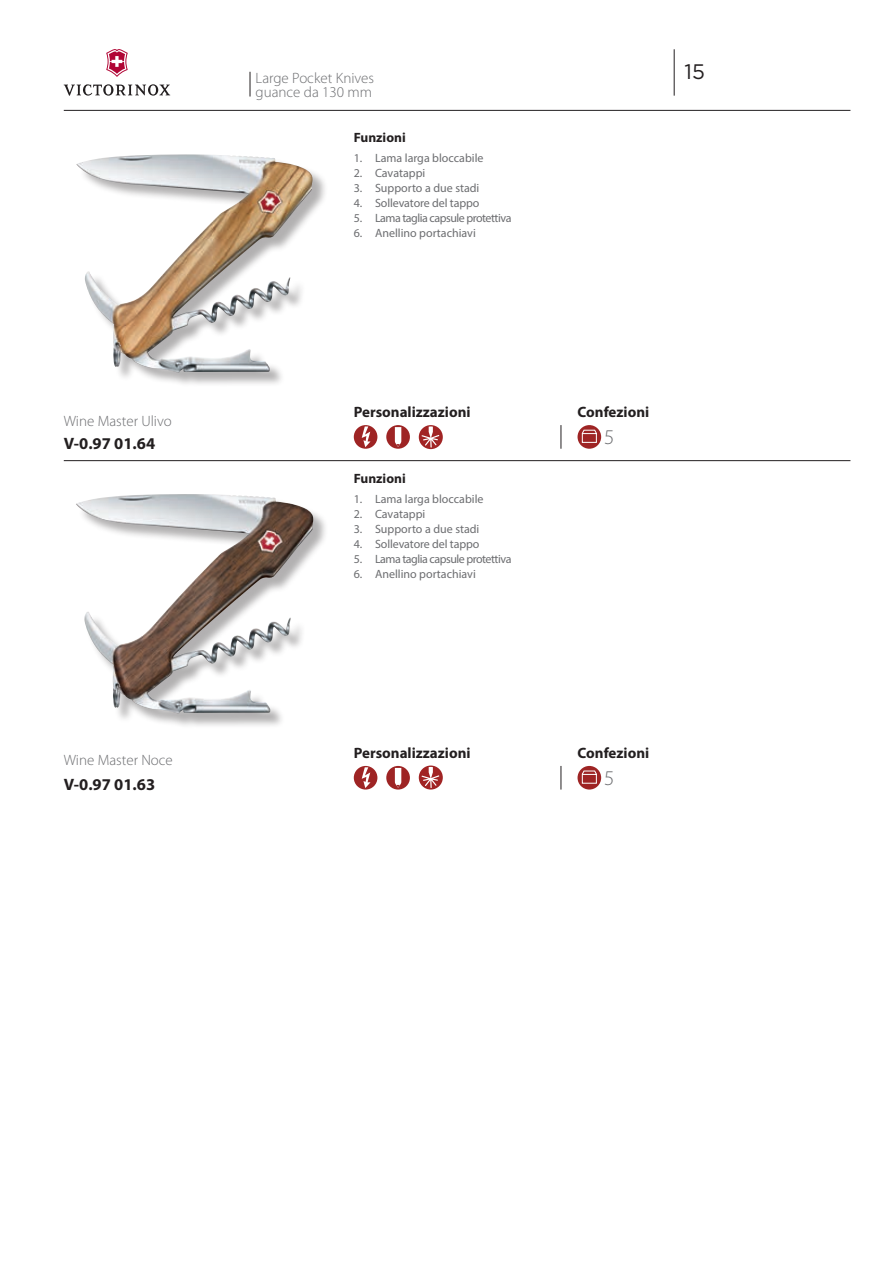
<style>
.page{position:relative;width:893px;height:1263px;background:#fff}
.page>*{position:absolute;margin:0;border:0;box-sizing:border-box;transform-origin:0 0}
.t1{font:21px "Gotham";color:#231f20}
.t2{font:300 21px "Myriad Pro";color:#6c6d70}
.t3{font:700 16.5px "Myriad Pro";color:#231f20}
.t4{font:300 15px "Myriad Pro";color:#6c6d70}
.t5{font:700 15px "Myriad Pro";color:#231f20}
.t6{font:700 13.5px "Myriad Pro";color:#231f20}
.t7{font:12px "Myriad Pro";letter-spacing:-.005em;color:#6c6d70}
.t8{font:12px "Myriad Pro";letter-spacing:-.04em;color:#6c6d70}
</style>
<div class="page">
<hr style="left:64px;top:110px;width:786px;height:1px;background:#231f20">
<hr style="left:674px;top:49px;width:1px;height:47px;background:#231f20">
<svg style="left:64px;top:84px;width:106px;height:12px"></svg>
<svg style="left:107px;top:49px;width:20px;height:27px"></svg>
<div style="left:78px;top:156px;width:250px;height:232px;background:#231f20;opacity:.35"></div>
<img style="left:76px;top:155px;width:187px;height:218px">
<div style="left:78px;top:495px;width:250px;height:234px;background:#231f20;opacity:.35"></div>
<img style="left:76px;top:494px;width:174px;height:219px">
<svg style="left:354px;top:766px;width:23px;height:23px"></svg>
<svg style="left:354px;top:425px;width:23px;height:24px"></svg>
<svg style="left:386px;top:766px;width:24px;height:23px"></svg>
<svg style="left:386px;top:425px;width:24px;height:24px"></svg>
<div style="left:577px;top:766px;width:24px;height:23px;background:#9e2424;border-radius:12px"></div>
<svg style="left:581px;top:770px;width:16px;height:14px"></svg>
<div style="left:577px;top:425px;width:24px;height:24px;background:#9e2424;border-radius:12px"></div>
<svg style="left:581px;top:429px;width:16px;height:14px"></svg>
<svg style="left:561px;top:766px;width:1px;height:23px"></svg>
<svg style="left:561px;top:425px;width:1px;height:24px"></svg>
<hr style="left:64px;top:460px;width:786px;height:1px;background:#231f20">
<svg style="left:419px;top:425px;width:24px;height:24px"></svg>
<svg style="left:419px;top:765px;width:24px;height:24px"></svg>
<svg style="left:250px;top:72px;width:1px;height:25px"></svg>
<p class="t4" style="left:64px;top:412px;width:109px">Wine Master Ulivo</p>
<p class="t3" style="left:64px;top:432px;width:93px">V-0.97 01.64</p>
<p class="t4" style="left:64px;top:752px;width:111px">Wine Master Noce</p>
<p class="t3" style="left:64px;top:773px;width:93px">V-0.97 01.63</p>
<p class="t4" style="left:256px;top:70px;width:120px">Large Pocket Knives</p>
<p class="t4" style="left:256px;top:83px;width:118px">guance da 130 mm</p>
<p class="t6" style="left:354px;top:129px;width:53px">Funzioni</p>
<p class="t7" style="left:354px;top:150px;width:131px">1. Lama larga bloccabile</p>
<p class="t7" style="left:354px;top:165px;width:73px">2. Cavatappi</p>
<p class="t7" style="left:354px;top:180px;width:127px">3. Supporto a due stadi</p>
<p class="t7" style="left:354px;top:195px;width:127px">4. Sollevatore del tappo</p>
<p class="t8" style="left:354px;top:210px;width:159px">5. Lama taglia capsule protettiva</p>
<p class="t7" style="left:354px;top:225px;width:124px">6. Anellino portachiavi</p>
<p class="t5" style="left:354px;top:402px;width:118px">Personalizzazioni</p>
<p class="t6" style="left:354px;top:469px;width:53px">Funzioni</p>
<p class="t7" style="left:354px;top:491px;width:131px">1. Lama larga bloccabile</p>
<p class="t7" style="left:354px;top:506px;width:73px">2. Cavatappi</p>
<p class="t7" style="left:354px;top:521px;width:127px">3. Supporto a due stadi</p>
<p class="t7" style="left:354px;top:536px;width:127px">4. Sollevatore del tappo</p>
<p class="t8" style="left:354px;top:551px;width:159px">5. Lama taglia capsule protettiva</p>
<p class="t7" style="left:354px;top:566px;width:124px">6. Anellino portachiavi</p>
<p class="t5" style="left:354px;top:743px;width:118px">Personalizzazioni</p>
<h1 class="t1" style="left:685px;top:60px;width:22px">15</h1>
<p class="t5" style="left:578px;top:402px;width:73px">Confezioni</p>
<p class="t2" style="left:604px;top:425px;width:12px">5</p>
<p class="t5" style="left:578px;top:743px;width:73px">Confezioni</p>
<p class="t2" style="left:604px;top:766px;width:12px">5</p>
</div>
